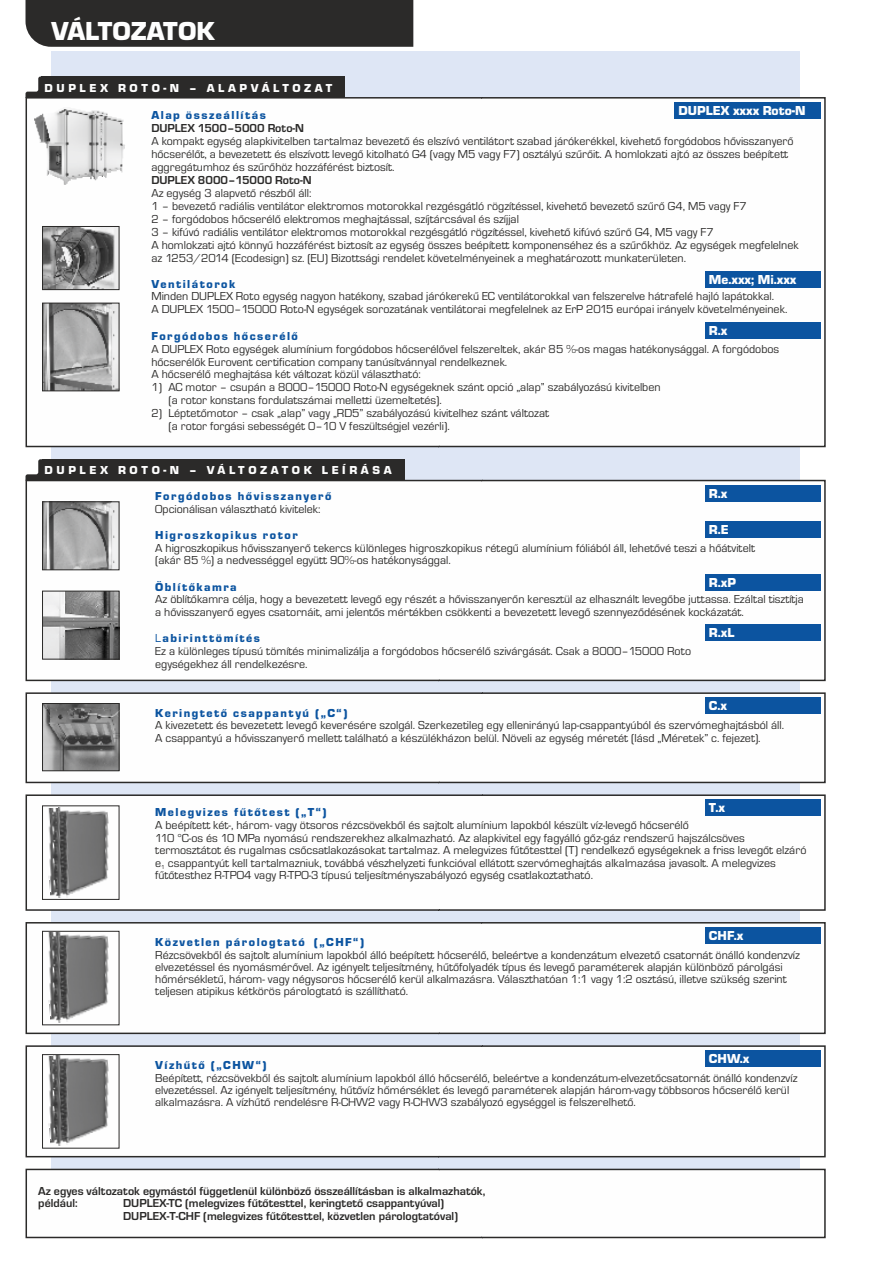
<style>
.page{position:relative;width:893px;height:1263px;background:#fff}
.page>*{position:absolute;margin:0;border:0;box-sizing:border-box;transform-origin:0 0}
.t1{font:27px "Eurostile TEE Blac";color:#fefefe}
.t2{font:13.5px "Eurostile TEE Blac";color:#fefefe}
.t3{font:12px/12.9px "Eurostile TEE";color:#2b2a29}
.t4{font:700 12px/12.3px "Eurostile TEE";color:#2b2a29}
.t5{font:12px "Eurostile TEE Blac";letter-spacing:.125em;color:#0c54a0}
.t6{font:12px "Eurostile TEE Blac";letter-spacing:.3em;color:#fefefe}
.t7{font:6px "Eurostile TEE";color:#2b2a29}
.s1{font-family:"Eurostile TEE"}
</style>
<div class="page">
<div style="left:51px;top:51px;width:748px;height:1161px;background:#dee6f5"></div>
<div style="left:25px;top:96px;width:801px;height:352px;background:#fefefe"></div>
<div style="left:26px;top:0;width:387px;height:47px;background:#2b2a29"></div>
<svg style="left:26px;top:77px;width:16px;height:21px"></svg>
<div style="left:42px;top:77px;width:303px;height:21px;background:#2b2a29"></div>
<div style="left:705px;top:271px;width:116px;height:17px;background:#0c54a0"></div>
<div style="left:705px;top:322px;width:116px;height:17px;background:#0c54a0"></div>
<div style="left:675px;top:102px;width:146px;height:17px;background:#0c54a0"></div>
<img style="left:44px;top:305px;width:73px;height:84px">
<div style="left:42px;top:303px;width:77px;height:88px;border:1px solid #2b2a29"></div>
<img style="left:44px;top:228px;width:73px;height:60px">
<div style="left:42px;top:226px;width:77px;height:64px;border:1px solid #2b2a29"></div>
<img style="left:35px;top:108px;width:91px;height:78px">
<svg style="left:25px;top:1168px;width:801px;height:71px;fill:#fefefe"></svg>
<div style="left:25px;top:794px;width:801px;height:117px;background:#fefefe"></div>
<div style="left:25px;top:1044px;width:801px;height:114px;background:#fefefe"></div>
<div style="left:25px;top:921px;width:801px;height:114px;background:#fefefe"></div>
<svg style="left:26px;top:459px;width:16px;height:20px"></svg>
<div style="left:42px;top:459px;width:362px;height:21px;background:#2b2a29"></div>
<div style="left:705px;top:799px;width:116px;height:17px;background:#0c54a0"></div>
<div style="left:705px;top:927px;width:116px;height:17px;background:#0c54a0"></div>
<div style="left:705px;top:1050px;width:116px;height:17px;background:#0c54a0"></div>
<div style="left:25px;top:692px;width:801px;height:92px;background:#fefefe"></div>
<div style="left:705px;top:697px;width:116px;height:17px;background:#0c54a0"></div>
<img style="left:44px;top:808px;width:72px;height:89px">
<img style="left:44px;top:705px;width:73px;height:64px">
<div style="left:42px;top:703px;width:77px;height:68px;border:1px solid #2b2a29"></div>
<img style="left:44px;top:933px;width:72px;height:89px">
<div style="left:42px;top:931px;width:77px;height:94px;border:1px solid #2b2a29"></div>
<img style="left:44px;top:1056px;width:72px;height:90px">
<div style="left:42px;top:1054px;width:77px;height:94px;border:1px solid #2b2a29"></div>
<div style="left:25px;top:479px;width:801px;height:203px;background:#fefefe"></div>
<div style="left:705px;top:485px;width:116px;height:17px;background:#0c54a0"></div>
<img style="left:44px;top:593px;width:73px;height:64px">
<div style="left:42px;top:591px;width:77px;height:68px;border:1px solid #2b2a29"></div>
<div style="left:705px;top:574px;width:116px;height:17px;background:#0c54a0"></div>
<div style="left:705px;top:521px;width:116px;height:17px;background:#0c54a0"></div>
<div style="left:705px;top:624px;width:116px;height:17px;background:#0c54a0"></div>
<img style="left:44px;top:504px;width:73px;height:64px">
<div style="left:42px;top:502px;width:77px;height:68px;border:1px solid #2b2a29"></div>
<h1 class="t1" style="left:51px;top:22px;width:166px">VÁLTOZATOK</h1>
<p class="t6" style="left:45px;top:84px;width:289px">DUPLEX ROTO-N – ALAPVÁLTOZAT</p>
<p class="t5" style="left:151px;top:111px;width:116px">Alap összeállítás</p>
<p class="t2" style="left:678px;top:106px;width:129px">DUPLEX xxxx Roto-N</p>
<p class="t4" style="left:151px;top:123px;width:154px">DUPLEX 1500–5000 Roto-N</p>
<p class="t3" style="left:151px;top:136px;width:644px">A kompakt egység alapkivitelben tartalmaz bevezető és elszívó ventilátort szabad járókerékkel, kivehető forgódobos hővisszanyerő hőcserélőt, a bevezetett és elszívott levegő kitolható G4 (vagy M5 vagy F7) osztályú szűrőit. A homlokzati ajtó az összes beépített aggregátumhoz és szűrőhöz hozzáférést biztosít.</p>
<p class="t4" style="left:151px;top:175px;width:162px">DUPLEX 8000–15000 Roto-N</p>
<p class="t3" style="left:151px;top:188px;width:649px">Az egység 3 alapvető részből áll:<br>1 – bevezető radiális ventilátor elektromos motorokkal rezgésgátló rögzítéssel, kivehető bevezető szűrő G4, M5 vagy F7<br>2 – forgódobos hőcserélő elektromos meghajtással, szíjtárcsával és szíjjal<br>3 – kifúvó radiális ventilátor elektromos motorokkal rezgésgátló rögzítéssel, kivehető kifúvó szűrő G4, M5 vagy F7<br>A homlokzati ajtó könnyű hozzáférést biztosít az egység összes beépített komponenséhez és a szűrőkhöz. Az egységek megfelelnek az 1253/2014 (Ecodesign) sz. (EU) Bizottsági rendelet követelményeinek a meghatározott munkaterületen.</p>
<p class="t5" style="left:151px;top:280px;width:85px">Ventilátorok</p>
<p class="t3" style="left:151px;top:291px;width:637px">Minden DUPLEX Roto egység nagyon hatékony, szabad járókerekű EC ventilátorokkal van felszerelve hátrafelé hajló lapátokkal.<br>A DUPLEX 1500–15000 Roto-N egységek sorozatának ventilátorai megfelelnek az ErP 2015 európai irányelv követelményeinek.</p>
<p class="t5" style="left:151px;top:332px;width:148px">Forgódobos hőcserélő</p>
<p class="t3" style="left:151px;top:343px;width:629px">A DUPLEX Roto egységek alumínium forgódobos hőcserélővel felszereltek, akár 85 %-os magas hatékonysággal. A forgódobos hőcserélők Eurovent certification company tanúsítvánnyal rendelkeznek.<br>A hőcserélő meghajtása két változat közül választható:</p>
<p class="t3" style="left:168px;top:382px;width:494px;text-indent:-17px">1) AC motor – csupán a 8000–15000 Roto-N egységeknek szánt opció „alap” szabályozású kivitelben (a rotor konstans fordulatszámai melletti üzemeltetés).</p>
<p class="t3" style="left:168px;top:408px;width:382px;text-indent:-17px">2) Léptetőmotor – csak „alap” vagy „RD5” szabályozású kivitelhez szánt változat (a rotor forgási sebességét 0–10 V feszültségjel vezérli).</p>
<p class="t2" style="left:709px;top:275px;width:89px">Me.xxx; Mi.xxx</p>
<p class="t2" style="left:709px;top:326px;width:20px">R.x</p>
<p class="t6" style="left:45px;top:466px;width:348px">DUPLEX ROTO-N – VÁLTOZATOK LEÍRÁSA</p>
<p class="t2" style="left:709px;top:489px;width:20px">R.x</p>
<p class="t5" style="left:155px;top:492px;width:178px">Forgódobos hővisszanyerő</p>
<p class="t3" style="left:155px;top:503px;width:167px">Opcionálisan választható kivitelek:</p>
<p class="t5" style="left:155px;top:531px;width:144px">Higroszkopikus rotor</p>
<p class="t3" style="left:155px;top:542px;width:601px">A higroszkopikus hővisszanyerő tekercs különleges higroszkopikus rétegű alumínium fóliából áll, lehetővé teszi a hőátvitelt (akár 85 %) a nedvességgel együtt 90%-os hatékonysággal.</p>
<p class="t5" style="left:155px;top:582px;width:83px">Öblítőkamra</p>
<p class="t3" style="left:155px;top:594px;width:650px">Az öblítőkamra célja, hogy a bevezetett levegő egy részét a hővisszanyerőn keresztül az elhasznált levegőbe juttassa. Ezáltal tisztítja a hővisszanyerő egyes csatornáit, ami jelentős mértékben csökkenti a bevezetett levegő szennyeződésének kockázatát.</p>
<p class="t5" style="left:155px;top:634px;width:106px"><span class="s1">L</span>abirinttömítés</p>
<p class="t3" style="left:155px;top:646px;width:537px">Ez a különleges típusú tömítés minimalizálja a forgódobos hőcserélő szivárgását. Csak a 8000–15000 Roto egységekhez áll rendelkezésre.</p>
<p class="t2" style="left:709px;top:525px;width:21px">R.E</p>
<p class="t2" style="left:709px;top:578px;width:29px">R.xP</p>
<p class="t2" style="left:709px;top:628px;width:27px">R.xL</p>
<p class="t2" style="left:709px;top:701px;width:20px">C.x</p>
<p class="t5" style="left:155px;top:708px;width:194px">Keringtető csappantyú („C“)</p>
<p class="t3" style="left:155px;top:720px;width:630px">A kivezetett és bevezetett levegő keverésére szolgál. Szerkezetileg egy ellenirányú lap-csappantyúból és szervómeghajtásból áll.<br>A csappantyú a hővisszanyerő mellett található a készülékházon belül. Növeli az egység méretét (lásd „Méretek” c. fejezet).</p>
<p class="t2" style="left:709px;top:803px;width:17px">T.x</p>
<p class="t5" style="left:155px;top:808px;width:173px">Melegvizes fűtőtest („T“)</p>
<p class="t3" style="left:155px;top:820px;width:653px;line-height:12.5px">A beépített két-, három- vagy ötsoros rézcsövekből és sajtolt alumínium lapokból készült víz-levegő hőcserélő<br>110 °C-os és 10 MPa nyomású rendszerekhez alkalmazható. Az alapkivitel egy fagyálló gőz-gáz rendszerű hajszálcsöves termosztátot és rugalmas csőcsatlakozásokat tartalmaz. A melegvizes fűtőtesttel (T) rendelkező egységeknek a friss levegőt elzáró e csappantyút kell tartalmazniuk, továbbá vészhelyzeti funkcióval ellátott szervómeghajtás alkalmazása javasolt. A melegvizes</p>
<p class="t7" style="left:161px;top:865px;width:5px">1</p>
<p class="t3" style="left:155px;top:870px;width:439px">fűtőtesthez R-TPO4 vagy R-TPO-3 típusú teljesítményszabályozó egység csatlakoztatható.</p>
<p class="t2" style="left:709px;top:931px;width:36px">CHF.x</p>
<p class="t5" style="left:155px;top:938px;width:210px">Közvetlen párologtató („CHF“)</p>
<p class="t3" style="left:155px;top:950px;width:646px;line-height:11.9px">Rézcsövekből és sajtolt alumínium lapokból álló beépített hőcserélő, beleértve a kondenzátum elvezető csatornát önálló kondenzvíz elvezetéssel és nyomásmérővel. Az igényelt teljesítmény, hűtőfolyadék típus és levegő paraméterek alapján különböző párolgási hőmérsékletű, három- vagy négysoros hőcserélő kerül alkalmazásra. Választhatóan 1:1 vagy 1:2 osztású, illetve szükség szerint teljesen atipikus kétkörös párologtató is szállítható.</p>
<p class="t2" style="left:709px;top:1054px;width:42px">CHW.x</p>
<p class="t5" style="left:155px;top:1061px;width:113px">Vízhűtő („CHW“)</p>
<p class="t3" style="left:155px;top:1074px;width:644px;line-height:11.6px">Beépített, rézcsövekből és sajtolt alumínium lapokból álló hőcserélő, beleértve a kondenzátum-elvezetőcsatornát önálló kondenzvíz elvezetéssel. Az igényelt teljesítmény, hűtővíz hőmérséklet és levegő paraméterek alapján három-vagy többsoros hőcserélő kerül alkalmazásra. A vízhűtő rendelésre R-CHW2 vagy R-CHW3 szabályozó egységgel is felszerelhető.</p>
<p class="t4" style="left:38px;top:1186px;width:449px">Az egyes változatok egymástól függetlenül különböző összeállításban is alkalmazhatók, például:</p>
<p class="t4" style="left:123px;top:1198px;width:336px">DUPLEX-TC (melegvizes fűtőtesttel, keringtető csappantyúval)<br>DUPLEX-T-CHF (melegvizes fűtőtesttel, közvetlen párologtatóval)</p>
</div>
